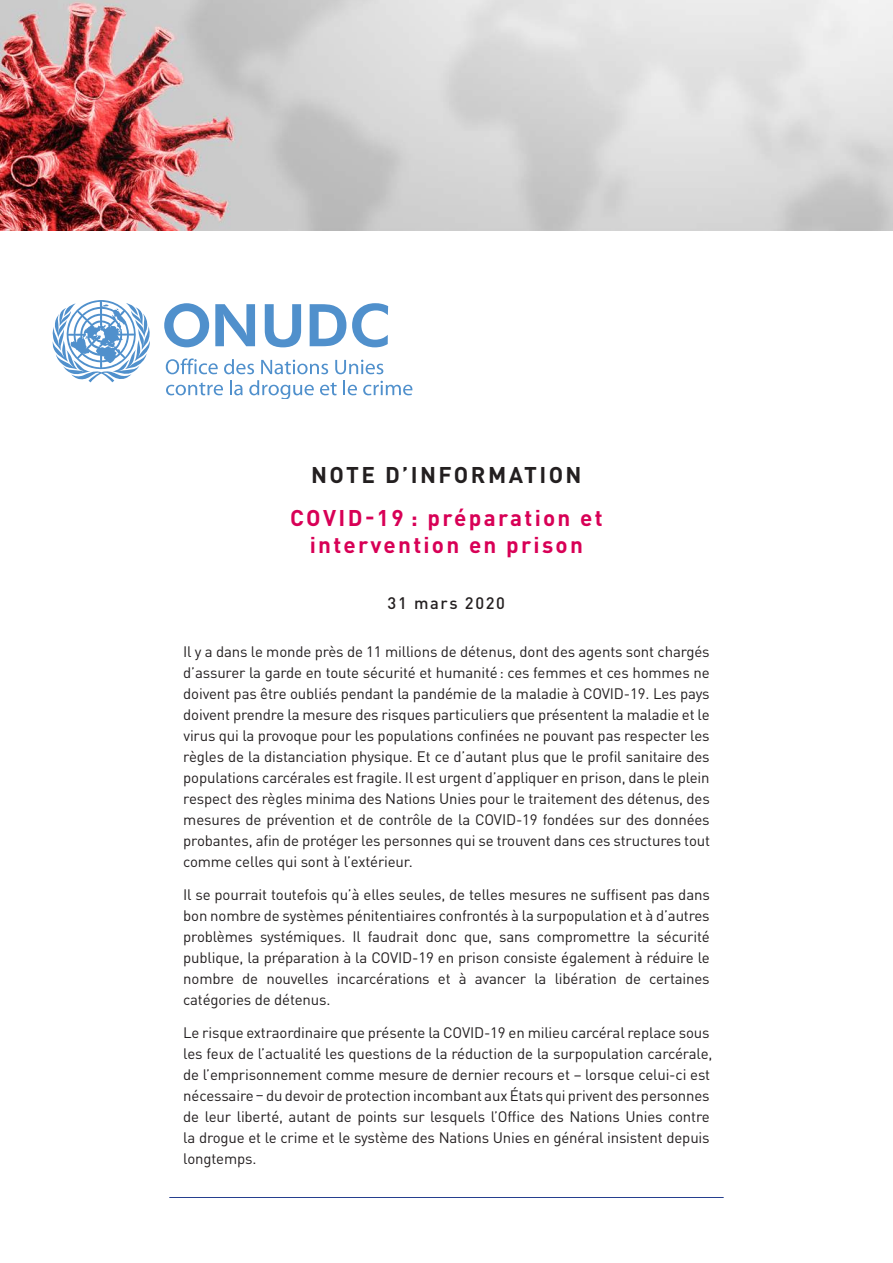
<style>
.page{position:relative;width:893px;height:1263px;background:#fff}
.page>*{position:absolute;margin:0;border:0;box-sizing:border-box;transform-origin:0 0}
.t1{font:700 22.5px/27px "DIN Pro";letter-spacing:.1em;color:#d80056;text-align:center}
.t2{font:700 22.5px "DIN Pro";letter-spacing:.11em;color:#231f20}
.t3{font:500 16.5px "DIN Pro";letter-spacing:.1em;color:#231f20}
.t4{font:15px/21px "DIN Pro";letter-spacing:-.01em;color:#231f20;text-align:justify}
</style>
<div class="page">
<hr style="left:169px;top:1197px;width:555px;height:1px;background:#253f8e">
<svg style="left:52px;top:300px;width:98px;height:82px"></svg>
<svg style="left:224px;top:359px;width:30px;height:15px"></svg>
<svg style="left:261px;top:360px;width:67px;height:14px"></svg>
<svg style="left:335px;top:360px;width:48px;height:14px"></svg>
<svg style="left:166px;top:382px;width:57px;height:13px"></svg>
<svg style="left:230px;top:380px;width:13px;height:15px"></svg>
<svg style="left:249px;top:380px;width:65px;height:19px"></svg>
<svg style="left:320px;top:382px;width:17px;height:13px"></svg>
<svg style="left:343px;top:380px;width:14px;height:15px"></svg>
<svg style="left:363px;top:381px;width:49px;height:14px"></svg>
<svg style="left:166px;top:358px;width:52px;height:16px"></svg>
<svg style="left:215px;top:304px;width:40px;height:42px"></svg>
<svg style="left:164px;top:303px;width:45px;height:44px"></svg>
<svg style="left:265px;top:304px;width:36px;height:43px"></svg>
<svg style="left:310px;top:304px;width:36px;height:42px"></svg>
<svg style="left:352px;top:303px;width:36px;height:44px"></svg>
<img style="left:0;top:0;width:893px;height:231px">
<h1 class="t2" style="left:311px;top:456px;width:272px">NOTE D’INFORMATION</h1>
<h1 class="t1" style="left:290px;top:502px;width:314px">COVID-19 : préparation et intervention en prison</h1>
<p class="t3" style="left:388px;top:590px;width:119px">31 mars 2020</p>
<p class="t4" style="left:183px;top:640px;width:529px">Il y a dans le monde près de 11 millions de détenus, dont des agents sont chargés d’assurer la garde en toute sécurité et humanité: ces femmes et ces hommes ne doivent pas être oubliés pendant la pandémie de la maladie à COVID-19. Les pays doivent prendre la mesure des risques particuliers que présentent la maladie et le virus qui la provoque pour les populations confinées ne pouvant pas respecter les règles de la distanciation physique. Et ce d’autant plus que le profil sanitaire des populations carcérales est fragile. Il est urgent d’appliquer en prison, dans le plein respect des règles minima des Nations Unies pour le traitement des détenus, des mesures de prévention et de contrôle de la COVID-19 fondées sur des données probantes, afin de protéger les personnes qui se trouvent dans ces structures tout comme celles qui sont à l’extérieur.</p>
<p class="t4" style="left:183px;top:883px;width:528px">Il se pourrait toutefois qu’à elles seules, de telles mesures ne suffisent pas dans bon nombre de systèmes pénitentiaires confrontés à la surpopulation et à d’autres problèmes systémiques. Il faudrait donc que, sans compromettre la sécurité publique, la préparation à la COVID-19 en prison consiste également à réduire le nombre de nouvelles incarcérations et à avancer la libération de certaines catégories de détenus.</p>
<p class="t4" style="left:183px;top:1021px;width:531px;text-align:left">Le risque extraordinaire que présente la COVID-19 en milieu carcéral replace sous les feux de l’actualité les questions de la réduction de la surpopulation carcérale, de l’emprisonnement comme mesure de dernier recours et – lorsque celui-ci est nécessaire – du devoir de protection incombant aux États qui privent des personnes de leur liberté, autant de points sur lesquels l’Office des Nations Unies contre la drogue et le crime et le système des Nations Unies en général insistent depuis longtemps.</p>
</div>
